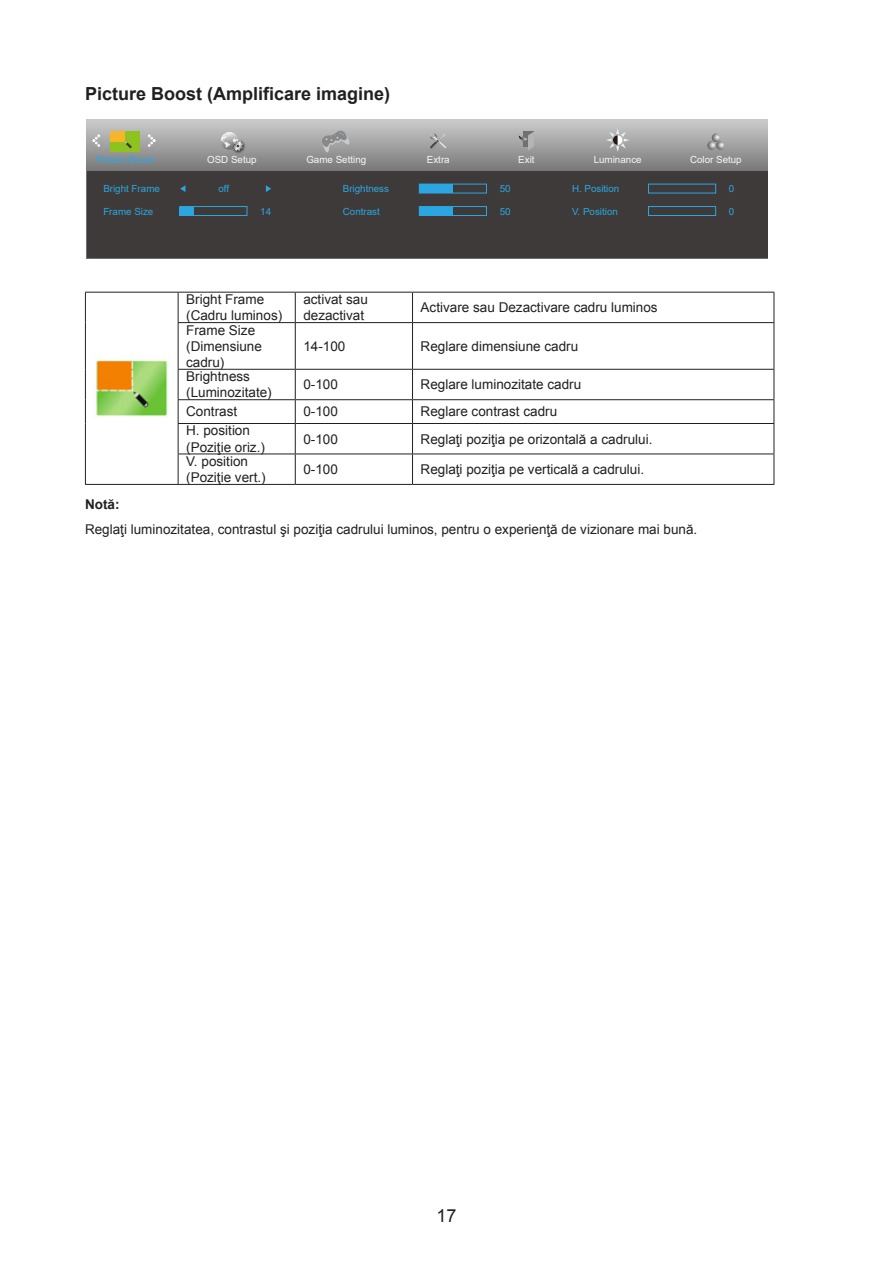
<style>
.page{position:relative;width:893px;height:1263px;background:#fff}
.page>*{position:absolute;margin:0;border:0;box-sizing:border-box;transform-origin:0 0}
.Heading_3{font:700 18px "Arial";color:#231f20}
.t1{font:18px "Arial";color:#231f20}
.无间隔{font:13.5px/16.2px "Arial";color:#231f20}
.正文_text-1{font:13.5px "Arial";color:#231f20}
.content_bold{font:700 13.5px "Arial";color:#231f20}
.t2{font:9.75px "Arial";color:#2ca6e0}
.t3{font:9.75px "Arial";color:#f7f7f7}
</style>
<div class="page">
<svg style="left:87px;top:119px;width:681px;height:53px;background:#9f9fa0"></svg>
<div style="left:87px;top:172px;width:681px;height:86px;background:#3e3a39"></div>
<svg style="left:92px;top:134px;width:8px;height:13px"></svg>
<svg style="left:148px;top:134px;width:8px;height:13px"></svg>
<img style="left:230px;top:138px;width:18px;height:18px">
<svg style="left:221px;top:132px;width:22px;height:19px"></svg>
<svg style="left:519px;top:132px;width:15px;height:18px"></svg>
<svg style="left:430px;top:133px;width:18px;height:16px"></svg>
<svg style="left:606px;top:128px;width:23px;height:24px"></svg>
<div style="left:419px;top:184px;width:34px;height:9px;background:#2ca6e0"></div>
<div style="left:419px;top:206px;width:68px;height:10px;border:1px solid #2ca6e0"></div>
<div style="left:419px;top:207px;width:34px;height:8px;background:#2ca6e0"></div>
<div style="left:648px;top:206px;width:68px;height:10px;border:1px solid #2ca6e0"></div>
<svg style="left:180px;top:185px;width:5px;height:7px"></svg>
<svg style="left:266px;top:185px;width:5px;height:7px"></svg>
<div style="left:179px;top:206px;width:68px;height:10px;border:1px solid #2ca6e0"></div>
<div style="left:180px;top:207px;width:14px;height:8px;background:#2ca6e0"></div>
<div style="left:110px;top:131px;width:29px;height:21px;background:#8dc21f"></div>
<div style="left:110px;top:131px;width:15px;height:10px;background:#f7b52c"></div>
<svg style="left:125px;top:142px;width:7px;height:6px"></svg>
<svg style="left:707px;top:133px;width:17px;height:17px"></svg>
<svg style="left:322px;top:130px;width:28px;height:23px"></svg>
<hr style="left:85px;top:292px;width:93px;height:1px;background:#231f20">
<hr style="left:85px;top:293px;width:1px;height:30px;background:#231f20">
<hr style="left:178px;top:292px;width:117px;height:1px;background:#231f20">
<svg style="left:178px;top:293px;width:1px;height:29px"></svg>
<hr style="left:295px;top:292px;width:117px;height:1px;background:#231f20">
<svg style="left:295px;top:293px;width:1px;height:29px"></svg>
<hr style="left:412px;top:292px;width:362px;height:1px;background:#231f20">
<svg style="left:412px;top:293px;width:1px;height:29px"></svg>
<svg style="left:774px;top:293px;width:1px;height:29px"></svg>
<hr style="left:85px;top:323px;width:1px;height:46px;background:#231f20">
<hr style="left:178px;top:322px;width:117px;height:1px;background:#231f20">
<hr style="left:178px;top:323px;width:1px;height:46px;background:#231f20">
<hr style="left:295px;top:322px;width:117px;height:1px;background:#231f20">
<hr style="left:295px;top:323px;width:1px;height:46px;background:#231f20">
<hr style="left:412px;top:322px;width:362px;height:1px;background:#231f20">
<hr style="left:412px;top:323px;width:1px;height:46px;background:#231f20">
<hr style="left:774px;top:323px;width:1px;height:46px;background:#231f20">
<hr style="left:85px;top:369px;width:1px;height:31px;background:#231f20">
<hr style="left:178px;top:369px;width:117px;height:1px;background:#231f20">
<hr style="left:295px;top:369px;width:117px;height:1px;background:#231f20">
<hr style="left:412px;top:369px;width:362px;height:1px;background:#231f20">
<svg style="left:85px;top:400px;width:1px;height:23px"></svg>
<hr style="left:178px;top:399px;width:117px;height:1px;background:#231f20">
<svg style="left:178px;top:370px;width:1px;height:53px"></svg>
<hr style="left:295px;top:399px;width:117px;height:1px;background:#231f20">
<svg style="left:295px;top:370px;width:1px;height:53px"></svg>
<hr style="left:412px;top:399px;width:362px;height:1px;background:#231f20">
<svg style="left:412px;top:370px;width:1px;height:53px"></svg>
<svg style="left:774px;top:370px;width:1px;height:53px"></svg>
<hr style="left:85px;top:423px;width:1px;height:31px;background:#231f20">
<hr style="left:178px;top:423px;width:117px;height:1px;background:#231f20">
<hr style="left:178px;top:424px;width:1px;height:30px;background:#231f20">
<hr style="left:295px;top:423px;width:117px;height:1px;background:#231f20">
<hr style="left:295px;top:424px;width:1px;height:30px;background:#231f20">
<hr style="left:412px;top:423px;width:362px;height:1px;background:#231f20">
<hr style="left:412px;top:424px;width:1px;height:30px;background:#231f20">
<hr style="left:774px;top:424px;width:1px;height:30px;background:#231f20">
<hr style="left:85px;top:454px;width:1px;height:30px;background:#231f20">
<hr style="left:178px;top:454px;width:117px;height:1px;background:#231f20">
<hr style="left:178px;top:454px;width:1px;height:30px;background:#231f20">
<hr style="left:295px;top:454px;width:117px;height:1px;background:#231f20">
<hr style="left:295px;top:454px;width:1px;height:30px;background:#231f20">
<hr style="left:412px;top:454px;width:362px;height:1px;background:#231f20">
<hr style="left:412px;top:454px;width:1px;height:30px;background:#231f20">
<hr style="left:774px;top:454px;width:1px;height:30px;background:#231f20">
<hr style="left:85px;top:484px;width:93px;height:1px;background:#231f20">
<hr style="left:178px;top:484px;width:117px;height:1px;background:#231f20">
<hr style="left:295px;top:484px;width:117px;height:1px;background:#231f20">
<hr style="left:412px;top:484px;width:362px;height:1px;background:#231f20">
<img style="left:94px;top:354px;width:74px;height:64px">
<p class="Heading_3" style="left:85px;top:82px;width:307px">Picture Boost (Amplificare imagine)</p>
<p class="t3" style="left:207px;top:153px;width:51px">OSD Setup</p>
<p class="t3" style="left:427px;top:153px;width:24px">Extra</p>
<p class="t3" style="left:518px;top:153px;width:18px">Exit</p>
<p class="t3" style="left:594px;top:153px;width:49px">Luminance</p>
<p class="t2" style="left:343px;top:182px;width:48px">Brightness</p>
<p class="t2" style="left:500px;top:182px;width:12px">50</p>
<p class="t2" style="left:343px;top:205px;width:39px">Contrast</p>
<p class="t2" style="left:500px;top:205px;width:12px">50</p>
<p class="t2" style="left:95px;top:153px;width:60px">Picture Boost</p>
<p class="t3" style="left:306px;top:153px;width:61px">Game Setting</p>
<p class="t3" style="left:690px;top:153px;width:53px">Color Setup</p>
<p class="t2" style="left:103px;top:182px;width:58px">Bright Frame</p>
<p class="t2" style="left:218px;top:182px;width:12px">off</p>
<p class="t2" style="left:103px;top:205px;width:52px">Frame Size</p>
<p class="t2" style="left:260px;top:205px;width:12px">14</p>
<p class="t2" style="left:572px;top:182px;width:49px">H. Position</p>
<p class="t2" style="left:729px;top:182px;width:7px">0</p>
<p class="t2" style="left:572px;top:205px;width:47px">V. Position</p>
<p class="t2" style="left:729px;top:205px;width:7px">0</p>
<p class="无间隔" style="left:186px;top:291px;width:98px">Bright Frame (Cadru luminos)</p>
<p class="无间隔" style="left:303px;top:291px;width:66px">activat sau dezactivat</p>
<p class="无间隔" style="left:421px;top:299px;width:239px">Activare sau Dezactivare cadru luminos</p>
<p class="无间隔" style="left:186px;top:322px;width:77px">Frame Size (Dimensiune cadru)</p>
<p class="无间隔" style="left:303px;top:338px;width:44px">14-100</p>
<p class="无间隔" style="left:421px;top:338px;width:159px">Reglare dimensiune cadru</p>
<p class="无间隔" style="left:186px;top:368px;width:87px">Brightness (Luminozitate)</p>
<p class="无间隔" style="left:303px;top:377px;width:36px">0-100</p>
<p class="无间隔" style="left:421px;top:377px;width:162px">Reglare luminozitate cadru</p>
<p class="无间隔" style="left:186px;top:404px;width:53px">Contrast</p>
<p class="无间隔" style="left:303px;top:404px;width:36px">0-100</p>
<p class="无间隔" style="left:421px;top:404px;width:138px">Reglare contrast cadru</p>
<p class="无间隔" style="left:186px;top:423px;width:80px">H. position (Poziţie oriz.)</p>
<p class="无间隔" style="left:303px;top:431px;width:36px">0-100</p>
<p class="无间隔" style="left:421px;top:431px;width:233px">Reglaţi poziţia pe orizontală a cadrului.</p>
<p class="无间隔" style="left:186px;top:453px;width:81px">V. position (Poziţie vert.)</p>
<p class="无间隔" style="left:303px;top:461px;width:36px">0-100</p>
<p class="无间隔" style="left:421px;top:461px;width:225px">Reglaţi poziţia pe verticală a cadrului.</p>
<p class="content_bold" style="left:85px;top:495px;width:36px">Notă:</p>
<p class="正文_text-1" style="left:85px;top:520px;width:614px">Reglaţi luminozitatea, contrastul şi poziţia cadrului luminos, pentru o experienţă de vizionare mai bună.</p>
<h1 class="t1" style="left:436px;top:1204px;width:22px">17</h1>
</div>
